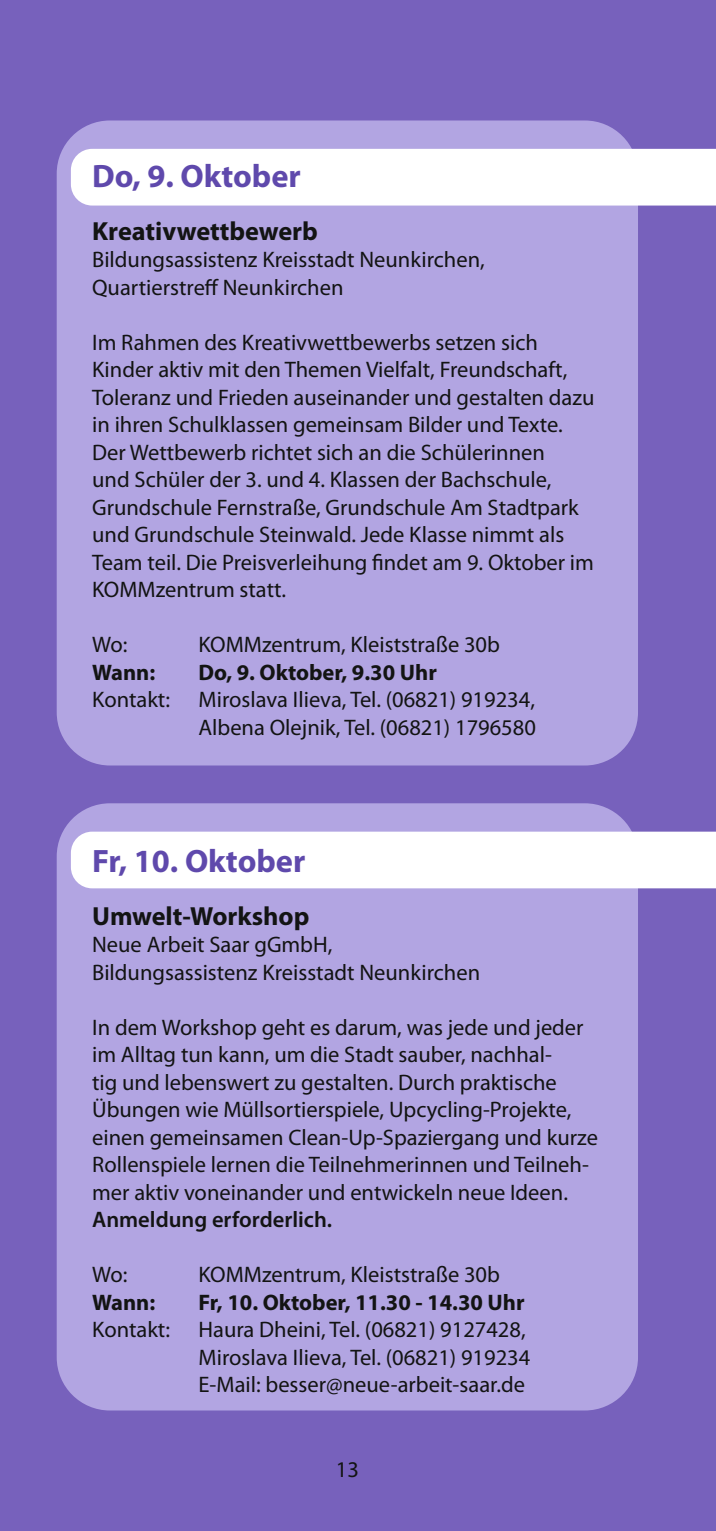
<style>
.page{position:relative;width:716px;height:1531px;background:#7761bc}
.page>*{position:absolute;margin:0;border:0;box-sizing:border-box;transform-origin:0 0}
.t1{font:700 32.5px "Myriad Pro";color:#5f49ac}
.t2{font:700 26.25px "Myriad Pro";color:#131413}
.t3{font:22.5px/27.5px "Myriad Pro";color:#131413}
.t4{font:700 22.5px "Myriad Pro";color:#131413}
.t5{font:600 22.5px "Myriad Pro";color:#131413}
</style>
<div class="page">
<div style="left:57px;top:803px;width:581px;height:607px;background:#b2a5e2;border-radius:53px"></div>
<div style="left:71px;top:831px;width:645px;height:57px;background:#fff"></div>
<div style="left:57px;top:120px;width:581px;height:645px;background:#b2a5e2;border-radius:53px"></div>
<div style="left:71px;top:149px;width:645px;height:57px;background:#fff"></div>
<h1 class="t1" style="left:92px;top:158px;width:210px">Do, 9. Oktober</h1>
<p class="t2" style="left:92px;top:216px;width:227px">Kreativwettbewerb</p>
<p class="t3" style="left:92px;top:246px;width:394px">Bildungsassistenz Kreisstadt Neunkirchen,<br>Quartierstreff Neunkirchen</p>
<p class="t3" style="left:92px;top:329px;width:504px">Im Rahmen des Kreativwettbewerbs setzen sich Kinder aktiv mit den Themen Vielfalt, Freundschaft, Toleranz und Frieden auseinander und gestalten dazu in ihren Schulklassen gemeinsam Bilder und Texte.<br>Der Wettbewerb richtet sich an die Schülerinnen<br>und Schüler der 3. und 4. Klassen der Bachschule, Grundschule Fernstraße, Grundschule Am Stadtpark und Grundschule Steinwald. Jede Klasse nimmt als Team teil. Die Preisverleihung findet am 9. Oktober im KOMMzentrum statt.</p>
<p class="t3" style="left:92px;top:631px;width:37px">Wo:</p>
<p class="t3" style="left:198px;top:631px;width:303px">KOMMzentrum, Kleiststraße 30b</p>
<p class="t4" style="left:92px;top:659px;width:65px">Wann:</p>
<p class="t4" style="left:198px;top:659px;width:240px">Do, 9. Oktober, 9.30 Uhr</p>
<p class="t3" style="left:92px;top:686px;width:79px">Kontakt:</p>
<p class="t3" style="left:198px;top:686px;width:339px">Miroslava Ilieva, Tel. (06821) 919234,<br>Albena Olejnik, Tel. (06821) 1796580</p>
<h1 class="t1" style="left:92px;top:843px;width:215px">Fr, 10. Oktober</h1>
<p class="t2" style="left:92px;top:901px;width:219px">Umwelt-Workshop</p>
<p class="t3" style="left:92px;top:931px;width:389px">Neue Arbeit Saar gGmbH,<br>Bildungsassistenz Kreisstadt Neunkirchen</p>
<p class="t3" style="left:92px;top:1014px;width:507px">In dem Workshop geht es darum, was jede und jeder im Alltag tun kann, um die Stadt sauber, nachhal-<br>tig und lebenswert zu gestalten. Durch praktische Übungen wie Müllsortierspiele, Upcycling-Projekte, einen gemeinsamen Clean-Up-Spaziergang und kurze Rollenspiele lernen die Teilnehmerinnen und Teilneh&shy;mer aktiv voneinander und entwickeln neue Ideen.</p>
<p class="t5" style="left:92px;top:1207px;width:242px">Anmeldung erforderlich.</p>
<p class="t3" style="left:92px;top:1261px;width:37px">Wo:</p>
<p class="t3" style="left:198px;top:1261px;width:303px">KOMMzentrum, Kleiststraße 30b</p>
<p class="t4" style="left:92px;top:1289px;width:65px">Wann:</p>
<p class="t4" style="left:198px;top:1289px;width:328px">Fr, 10. Oktober, 11.30 - 14.30 Uhr</p>
<p class="t3" style="left:92px;top:1316px;width:79px">Kontakt:</p>
<p class="t3" style="left:198px;top:1316px;width:333px">Haura Dheini, Tel. (06821) 9127428,<br>Miroslava Ilieva, Tel. (06821) 919234<br>E-Mail: besser@neue-arbeit-saar.de</p>
<p class="t3" style="left:336px;top:1456px;width:25px">13</p>
</div>
